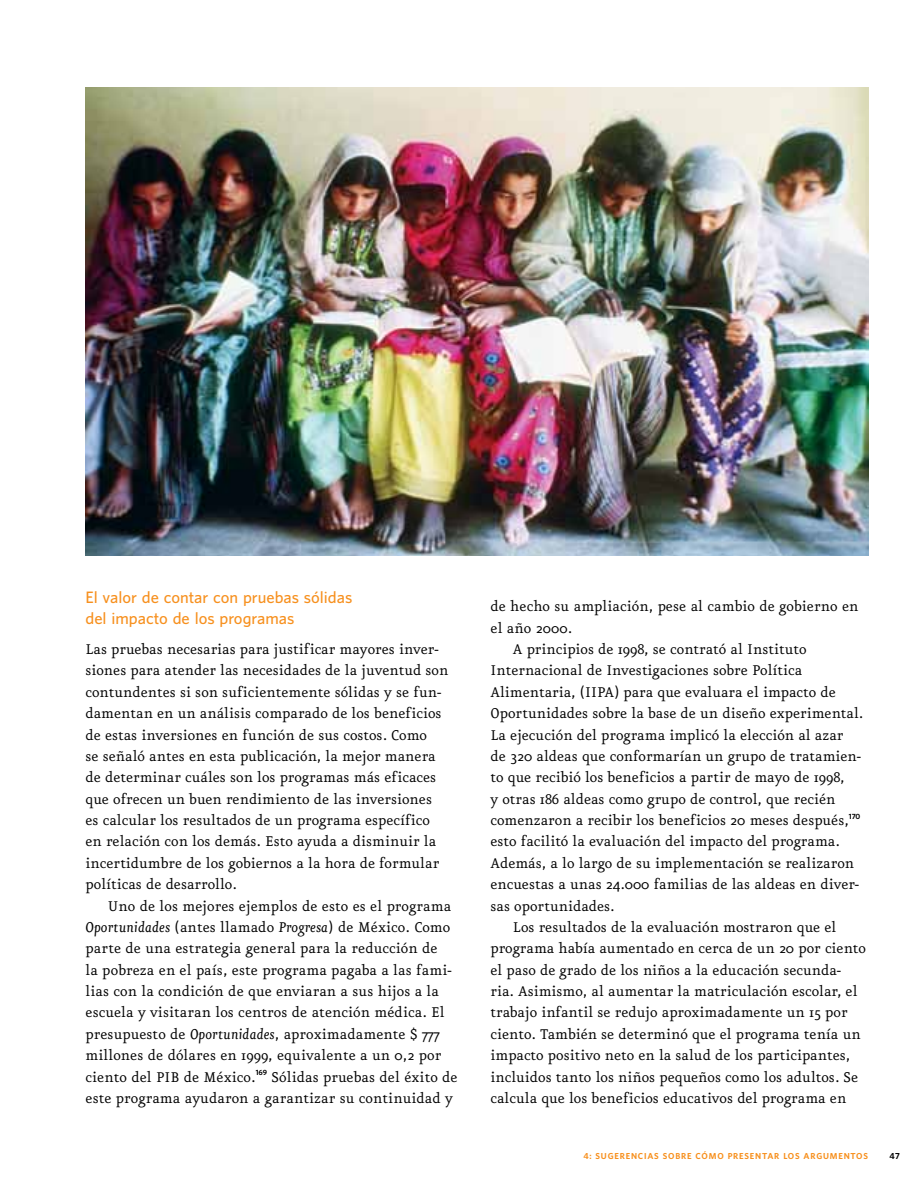
<style>
.page{position:relative;width:918px;height:1188px;background:#fff}
.page>*{position:absolute;margin:0;border:0;box-sizing:border-box;transform-origin:0 0}
.t1{font:16.8px/21.5px "Eureka";color:#000}
.t2{font:600 15px/21.3px "UNFPA";color:#f7901e}
.t3{font:700 7.8px "UNFPA";letter-spacing:.32em;color:#f7901e}
.t4{font:700 7.8px "UNFPA";color:#000}
.t5{font:700 6.75px "UNFPA";color:#000}
.s1{font-style:italic}
</style>
<div class="page">
<img style="left:86px;top:87px;width:782px;height:469px">
<p class="t2" style="left:86px;top:586px;width:268px">El valor de contar con pruebas sólidas del impacto de los programas</p>
<p class="t1" style="left:86px;top:639px;width:364px">Las pruebas necesarias para justificar mayores inver&shy;siones para atender las necesidades de la juventud son contundentes si son suficientemente sólidas y se fun&shy;damentan en un análisis comparado de los beneficios de estas inversiones en función de sus costos. Como<br>se señaló antes en esta publicación, la mejor manera de determinar cuáles son los programas más eficaces que ofrecen un buen rendimiento de las inversiones es calcular los resultados de un programa específico en relación con los demás. Esto ayuda a disminuir la incertidumbre de los gobiernos a la hora de formular políticas de desarrollo.</p>
<p class="t1" style="left:86px;top:896px;width:368px;text-indent:22px">Uno de los mejores ejemplos de esto es el programa <span class="s1">Oportunidades</span> (antes llamado <span class="s1">Progresa</span>) de México. Como parte de una estrategia general para la reducción de la pobreza en el país, este programa pagaba a las fami&shy;lias con la condición de que enviaran a sus hijos a la escuela y visitaran los centros de atención médica. El presupuesto de <span class="s1">Oportunidades</span>, aproximadamente $ 777 millones de dólares en 1999, equivalente a un 0,2 por ciento del PIB de México.</p>
<p class="t5" style="left:256px;top:1068px;width:13px">169</p>
<p class="t1" style="left:85px;top:1067px;width:374px;text-align:right">Sólidas pruebas del éxito de<br>este programa ayudaron a garantizar su continuidad y</p>
<p class="t1" style="left:490px;top:597px;width:369px">de hecho su ampliación, pese al cambio de gobierno en</p>
<p class="t1" style="left:490px;top:618px;width:83px">el año 2000.</p>
<p class="t1" style="left:513px;top:639px;width:295px">A principios de 1998, se contrató al Instituto</p>
<p class="t1" style="left:490px;top:661px;width:313px">Internacional de Investigaciones sobre Política</p>
<p class="t1" style="left:490px;top:682px;width:347px">Alimentaria, (IIPA) para que evaluara el impacto de</p>
<p class="t1" style="left:490px;top:703px;width:374px">Oportunidades sobre la base de un diseño experimental.</p>
<p class="t1" style="left:490px;top:725px;width:354px">La ejecución del programa implicó la elección al azar</p>
<p class="t1" style="left:490px;top:746px;width:372px">de 320 aldeas que conformarían un grupo de tratamien-</p>
<p class="t1" style="left:490px;top:768px;width:356px">to que recibió los beneficios a partir de mayo de 1998,</p>
<p class="t1" style="left:490px;top:789px;width:347px">y otras 186 aldeas como grupo de control, que recién</p>
<p class="t1" style="left:490px;top:810px;width:360px">comenzaron a recibir los beneficios 20 meses después,</p>
<p class="t5" style="left:849px;top:812px;width:13px">170</p>
<p class="t1" style="left:490px;top:832px;width:370px">esto facilitó la evaluación del impacto del programa.<br>Además, a lo largo de su implementación se realizaron encuestas a unas 24.000 familias de las aldeas en diver&shy;sas oportunidades.</p>
<p class="t1" style="left:490px;top:917px;width:377px;text-indent:22px">Los resultados de la evaluación mostraron que el programa había aumentado en cerca de un 20 por ciento el paso de grado de los niños a la educación secunda&shy;ria. Asimismo, al aumentar la matriculación escolar, el trabajo infantil se redujo aproximadamente un 15 por ciento. También se determinó que el programa tenía un impacto positivo neto en la salud de los participantes, incluidos tanto los niños pequeños como los adultos. Se calcula que los beneficios educativos del programa en</p>
<p class="t3" style="left:583px;top:1151px;width:286px">4: SUGERENCIAS SOBRE CÓMO PRESENTAR LOS ARGUMENTOS</p>
<p class="t4" style="left:889px;top:1151px;width:12px">47</p>
</div>
